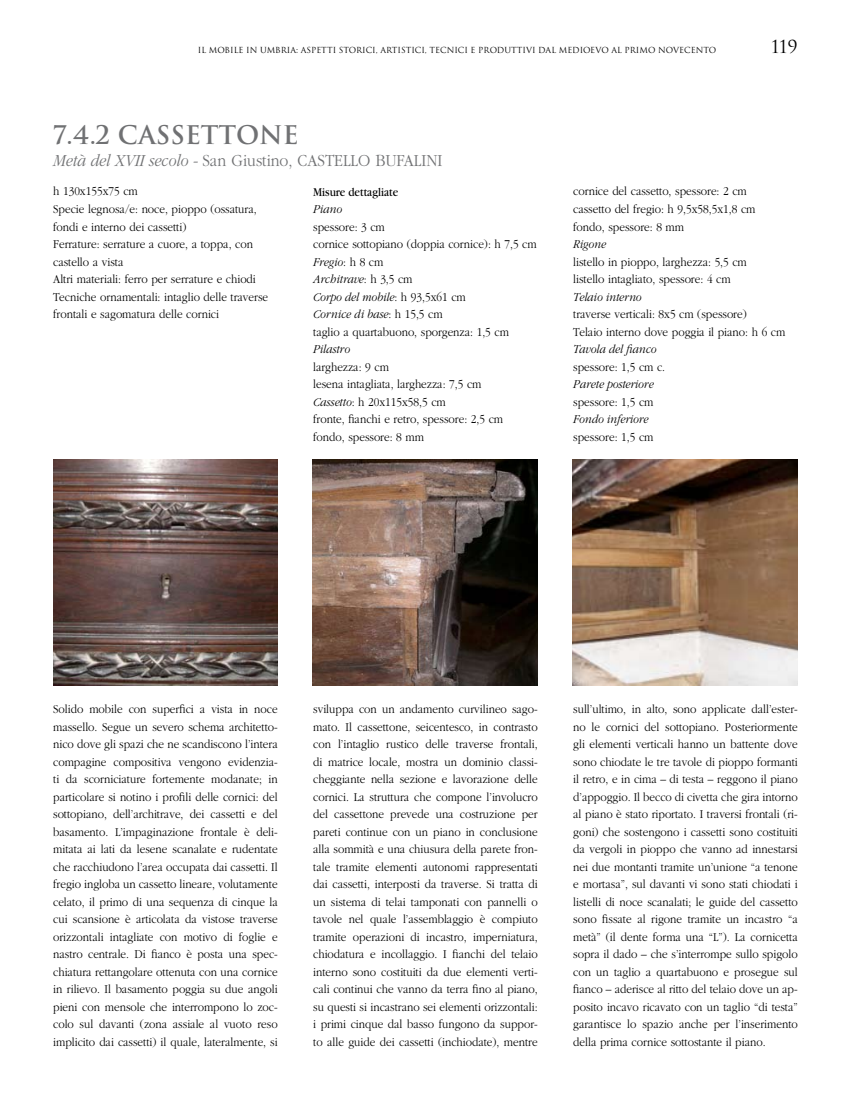
<style>
.page{position:relative;width:851px;height:1099px;background:#fff}
.page>*{position:absolute;margin:0;border:0;box-sizing:border-box;transform-origin:0 0}
.t1{font:700 25px "Trajan";color:#707173}
.t2{font:300 17.5px "Garamond";color:#707173;scale:.9 1}
.t3{font:17.5px "Trajan";color:#000}
.t4{font:300 12.5px/17.5px "Garamond";color:#000;scale:.9 1}
.t5{font:italic 300 12.5px "Garamond";color:#000;scale:.9 1}
.t6{font:12.5px "Garamond";color:#000;scale:.9 1}
.t7{font:8.12px "Trajan";color:#000}
.s1{font-style:italic}
</style>
<div class="page">
<img style="left:572px;top:460px;width:225px;height:226px">
<img style="left:53px;top:460px;width:224px;height:226px">
<img style="left:312px;top:460px;width:225px;height:226px">
<p class="t7" style="left:198px;top:45px;width:520px">IL MOBILE IN UMBRIA: ASPETTI STORICI, ARTISTICI, TECNICI E PRODUTTIVI DAL MEDIOEVO AL PRIMO NOVECENTO</p>
<h2 class="t3" style="left:770px;top:36px;width:28px">119</h2>
<h1 class="t1" style="left:53px;top:119px;width:247px">7.4.2 CASSETTONE</h1>
<h2 class="t2" style="left:53px;top:152px;width:294px"><span class="s1">Metà del XVII secolo -</span> San Giustino, Castello</h2>
<h2 class="t2" style="left:375px;top:152px;width:22px">Bufalini</h2>
<p class="t4" style="left:53px;top:183px;width:240px">h 130x155x75 cm<br>Specie legnosa/e: noce, pioppo (ossatura, fondi e interno dei cassetti)<br>Ferrature: serrature a cuore, a toppa, con castello a vista<br>Altri materiali: ferro per serrature e chiodi Tecniche ornamentali: intaglio delle traverse frontali e sagomatura delle cornici</p>
<p class="t6" style="left:313px;top:185px;width:96px">Misure dettagliate</p>
<p class="t5" style="left:313px;top:203px;width:34px">Piano</p>
<p class="t4" style="left:313px;top:218px;width:250px">spessore: 3 cm<br>cornice sottopiano (doppia cornice): h 7,5 cm<br><span class="s1">Fregio</span>: h 8 cm<br><span class="s1">Architrave</span>: h 3,5 cm<br><span class="s1">Corpo del mobile</span>: h 93,5x61 cm<br><span class="s1">Cornice di base</span>: h 15,5 cm<br>taglio a quartabuono, sporgenza: 1,5 cm</p>
<p class="t5" style="left:313px;top:343px;width:42px">Pilastro</p>
<p class="t4" style="left:313px;top:358px;width:212px">larghezza: 9 cm<br>lesena intagliata, larghezza: 7,5 cm<br><span class="s1">Cassetto</span>: h 20x115x58,5 cm<br>fronte, fianchi e retro, spessore: 2,5 cm fondo, spessore: 8 mm</p>
<p class="t4" style="left:573px;top:183px;width:204px">cornice del cassetto, spessore: 2 cm cassetto del fregio: h 9,5x58,5x1,8 cm fondo, spessore: 8 mm</p>
<p class="t5" style="left:573px;top:237px;width:38px">Rigone</p>
<p class="t4" style="left:573px;top:253px;width:194px">listello in pioppo, larghezza: 5,5 cm listello intagliato, spessore: 4 cm</p>
<p class="t5" style="left:573px;top:290px;width:77px">Telaio interno</p>
<p class="t4" style="left:573px;top:305px;width:237px">traverse verticali: 8x5 cm (spessore)<br>Telaio interno dove poggia il piano: h 6 cm</p>
<p class="t5" style="left:573px;top:342px;width:94px">Tavola del fianco</p>
<p class="t4" style="left:573px;top:358px;width:104px">spessore: 1,5 cm c.</p>
<p class="t5" style="left:573px;top:377px;width:91px">Parete posteriore</p>
<p class="t4" style="left:573px;top:393px;width:91px">spessore: 1,5 cm</p>
<p class="t5" style="left:573px;top:412px;width:85px">Fondo inferiore</p>
<p class="t4" style="left:573px;top:428px;width:91px">spessore: 1,5 cm</p>
<p class="t4" style="left:53px;top:700px;width:251px;text-align:justify">Solido mobile con superfici a vista in noce massello. Segue un severo schema architetto&shy;nico dove gli spazi che ne scandiscono l’intera compagine compositiva vengono evidenzia&shy;ti da scorniciature fortemente modanate; in particolare si notino i profili delle cornici: del sottopiano, dell’architrave, dei cassetti e del basamento. L’impaginazione frontale è deli&shy;mitata ai lati da lesene scanalate e rudentate che racchiudono l’area occupata dai cassetti. Il fregio ingloba un cassetto lineare, volutamente celato, il primo di una sequenza di cinque la cui scansione è articolata da vistose traverse orizzontali intagliate con motivo di foglie e nastro centrale. Di fianco è posta una spec&shy;chiatura rettangolare ottenuta con una cornice in rilievo. Il basamento poggia su due angoli pieni con mensole che interrompono lo zoc&shy;colo sul davanti (zona assiale al vuoto reso implicito dai cassetti) il quale, lateralmente, si</p>
<p class="t4" style="left:313px;top:700px;width:251px;text-align:justify">sviluppa con un andamento curvilineo sago&shy;mato. Il cassettone, seicentesco, in contrasto con l’intaglio rustico delle traverse frontali, di matrice locale, mostra un dominio classi&shy;cheggiante nella sezione e lavorazione delle cornici. La struttura che compone l’involucro del cassettone prevede una costruzione per pareti continue con un piano in conclusione alla sommità e una chiusura della parete fron&shy;tale tramite elementi autonomi rappresentati dai cassetti, interposti da traverse. Si tratta di un sistema di telai tamponati con pannelli o tavole nel quale l’assemblaggio è compiuto tramite operazioni di incastro, imperniatura, chiodatura e incollaggio. I fianchi del telaio interno sono costituiti da due elementi verti&shy;cali continui che vanno da terra fino al piano, su questi si incastrano sei elementi orizzontali: i primi cinque dal basso fungono da suppor&shy;to alle guide dei cassetti (inchiodate), mentre</p>
<p class="t4" style="left:573px;top:700px;width:251px;text-align:justify">sull’ultimo, in alto, sono applicate dall’ester&shy;no le cornici del sottopiano. Posteriormente gli elementi verticali hanno un battente dove sono chiodate le tre tavole di pioppo formanti il retro, e in cima – di testa – reggono il piano d’appoggio. Il becco di civetta che gira intorno al piano è stato riportato. I traversi frontali (ri&shy;goni) che sostengono i cassetti sono costituiti da vergoli in pioppo che vanno ad innestarsi nei due montanti tramite un’unione “a tenone e mortasa”, sul davanti vi sono stati chiodati i listelli di noce scanalati; le guide del cassetto sono fissate al rigone tramite un incastro “a metà” (il dente forma una “L”). La cornicetta sopra il dado – che s’interrompe sullo spigolo con un taglio a quartabuono e prosegue sul fianco – aderisce al ritto del telaio dove un ap&shy;posito incavo ricavato con un taglio “di testa” garantisce lo spazio anche per l’inserimento della prima cornice sottostante il piano.</p>
</div>
